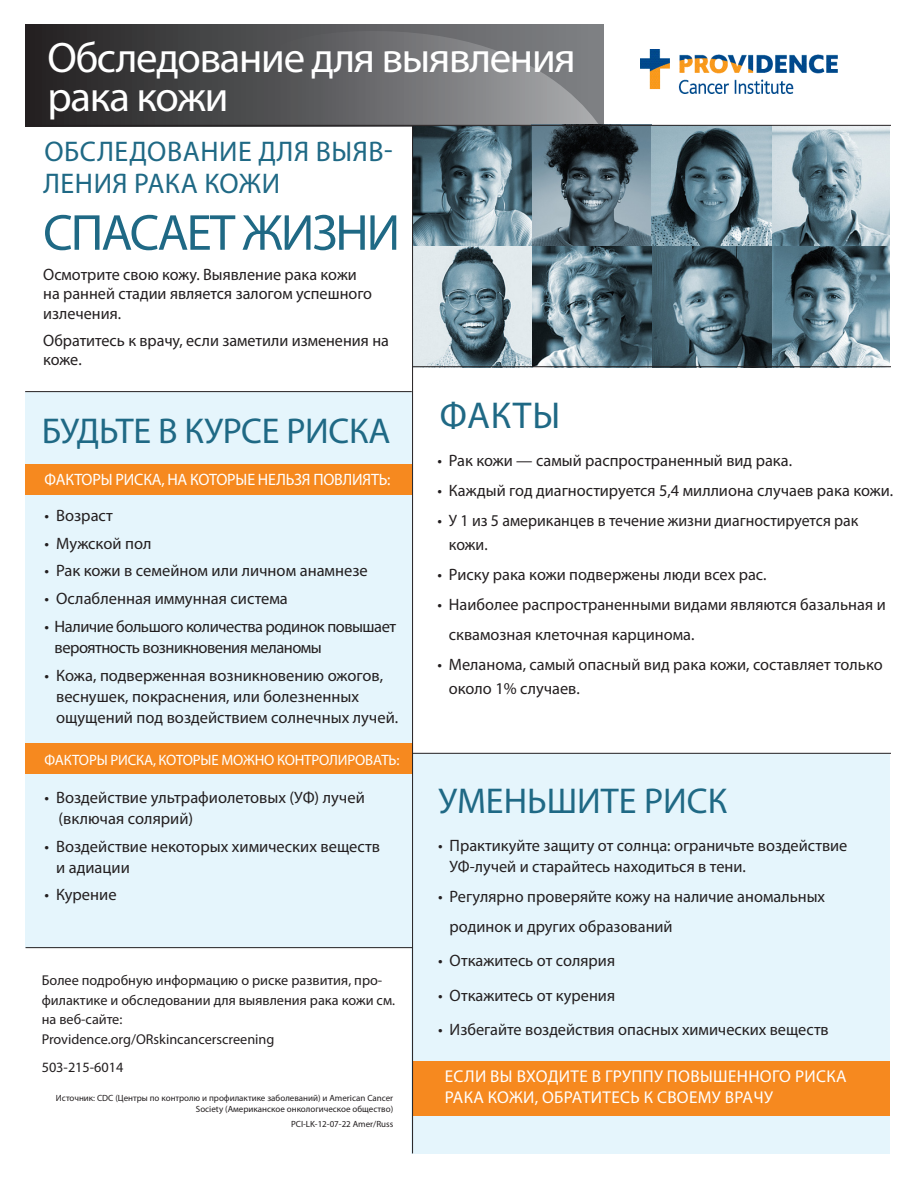
<style>
.page{position:relative;width:918px;height:1188px;background:#fff}
.page>*{position:absolute;margin:0;border:0;box-sizing:border-box;transform-origin:0 0}
.t1{font:51px "Myriad Pro";letter-spacing:-.04em;color:#1f6985}
.t2{font:42.75px/39px "Myriad Pro";letter-spacing:-.03em;color:#fff}
.t3{font:37.5px "Myriad Pro";letter-spacing:.02em;color:#1f6985}
.t4{font:36px "Myriad Pro";letter-spacing:-.005em;color:#1f6985}
.t5{font:28.5px/31.5px "Myriad Pro";letter-spacing:.02em;color:#1f6985}
.t6{font:17.1px/21px "Myriad Pro";letter-spacing:.02em;color:#fff}
.t7{font:16.5px/21px "Myriad Pro";color:#231f20}
.t8{font:16.5px/21px "Myriad Pro";letter-spacing:-.03em;color:#231f20}
.t9{font:16.5px "Myriad Pro";letter-spacing:-.01em;color:#fff}
.t10{font:15px "Myriad Pro";letter-spacing:-.01em;color:#fff}
.t11{font:14.25px/19.5px "Myriad Pro";color:#231f20}
.t12{font:9px/10.5px "Myriad Pro";color:#231f20;text-align:right}
</style>
<div class="page">
<div style="left:412px;top:753px;width:478px;height:400px;background:#e5f5fc"></div>
<div style="left:25px;top:24px;width:579px;height:102px;background:linear-gradient(to right,#262425,#838589)"></div>
<svg style="left:242px;top:30px;width:371px;height:97px;background:#747578"></svg>
<div style="left:25px;top:392px;width:388px;height:555px;background:#e5f5fc"></div>
<hr style="left:25px;top:391px;width:387px;height:1px;background:#231f20">
<img style="left:413px;top:126px;width:477px;height:240px">
<hr style="left:25px;top:125px;width:866px;height:1px;background:#231f20">
<div style="left:25px;top:465px;width:387px;height:30px;background:#f6891f"></div>
<div style="left:25px;top:744px;width:388px;height:30px;background:#f6891f"></div>
<hr style="left:26px;top:947px;width:386px;height:1px;background:#231f20">
<hr style="left:413px;top:753px;width:478px;height:1px;background:#231f20">
<div style="left:413px;top:1061px;width:477px;height:54px;background:#f6891f"></div>
<hr style="left:412px;top:126px;width:1px;height:1027px;background:#231f20">
<hr style="left:413px;top:366px;width:478px;height:1px;background:#231f20">
<img style="left:640px;top:49px;width:198px;height:44px">
<p class="t2" style="left:48px;top:37px;width:530px">Обследование для выявления рака кожи</p>
<p class="t5" style="left:43px;top:136px;width:351px">ОБСЛЕДОВАНИЕ ДЛЯ ВЫЯВ-<br>ЛЕНИЯ РАКА КОЖИ</p>
<p class="t1" style="left:43px;top:201px;width:358px">СПАСАЕТ ЖИЗНИ</p>
<p class="t7" style="left:43px;top:264px;width:330px;line-height:19.5px">Осмотрите свою кожу. Выявление рака кожи на ранней стадии является залогом успешного излечения.</p>
<p class="t7" style="left:43px;top:330px;width:347px;line-height:19.5px">Обратитесь к врачу, если заметили изменения на коже.</p>
<p class="t4" style="left:42px;top:409px;width:350px">БУДЬТЕ В КУРСЕ РИСКА</p>
<p class="t9" style="left:45px;top:470px;width:347px">ФАКТОРЫ РИСКА, НА КОТОРЫЕ НЕЛЬЗЯ ПОВЛИЯТЬ:</p>
<p class="t7" style="left:44px;top:505px;width:70px">• Возраст</p>
<p class="t7" style="left:44px;top:532px;width:109px">• Мужской пол</p>
<p class="t7" style="left:44px;top:560px;width:325px">• Рак кожи в семейном или личном анамнезе</p>
<p class="t7" style="left:44px;top:588px;width:245px">• Ослабленная иммунная система</p>
<p class="t8" style="left:55px;top:616px;width:343px;text-indent:-10px">• Наличие большого количества родинок повышает вероятность возникновения меланомы</p>
<p class="t7" style="left:56px;top:664px;width:344px;text-indent:-12px">• Кожа, подверженная возникновению ожогов, веснушек, покраснения, или болезненных ощущений под воздействием солнечных лучей.</p>
<p class="t10" style="left:45px;top:750px;width:356px">ФАКТОРЫ РИСКА, КОТОРЫЕ МОЖНО КОНТРОЛИРОВАТЬ:</p>
<p class="t7" style="left:58px;top:786px;width:308px;text-indent:-14px">• Воздействие ультрафиолетовых (УФ) лучей (включая солярий)</p>
<p class="t7" style="left:56px;top:835px;width:326px;text-indent:-12px">• Воздействие некоторых химических веществ и адиации</p>
<p class="t7" style="left:44px;top:884px;width:74px">• Курение</p>
<p class="t11" style="left:42px;top:971px;width:355px">Более подробную информацию о риске развития, про&shy;филактике и обследовании для выявления рака кожи см. на веб-сайте:</p>
<p class="t11" style="left:42px;top:1029px;width:234px">Providence.org/ORskincancerscreening</p>
<p class="t11" style="left:42px;top:1058px;width:83px">503-215-6014</p>
<p class="t12" style="left:56px;top:1093px;width:339px">Источник: CDC (Центры по контролю и профилактике заболеваний) и American Cancer<br>Society (Американское онкологическое общество)</p>
<p class="t12" style="left:291px;top:1118px;width:104px">PCI-LK-12-07-22 Amer/Russ</p>
<p class="t3" style="left:440px;top:392px;width:122px">ФАКТЫ</p>
<p class="t7" style="left:437px;top:449px;width:356px">• Рак кожи — самый распространенный вид рака.</p>
<p class="t7" style="left:437px;top:479px;width:457px">• Каждый год диагностируется 5,4 миллиона случаев рака кожи.</p>
<p class="t7" style="left:449px;top:508px;width:411px;line-height:24px;text-indent:-12px">• У 1 из 5 американцев в течение жизни диагностируется рак кожи.</p>
<p class="t7" style="left:437px;top:563px;width:331px">• Риску рака кожи подвержены люди всех рас.</p>
<p class="t7" style="left:449px;top:589px;width:438px;line-height:30px;text-indent:-12px">• Наиболее распространенными видами являются базальная и сквамозная клеточная карцинома.</p>
<p class="t7" style="left:449px;top:652px;width:435px;line-height:24px;text-indent:-12px">• Меланома, самый опасный вид рака кожи, составляет только около 1% случаев.</p>
<p class="t4" style="left:439px;top:778px;width:290px">УМЕНЬШИТЕ РИСК</p>
<p class="t7" style="left:450px;top:835px;width:399px;text-indent:-12px">• Практикуйте защиту от солнца: ограничьте воздействие<br>УФ-лучей и старайтесь находиться в тени.</p>
<p class="t7" style="left:450px;top:881px;width:377px;line-height:30px;text-indent:-12px">• Регулярно проверяйте кожу на наличие аномальных родинок и других образований</p>
<p class="t7" style="left:438px;top:950px;width:179px">• Откажитесь от солярия</p>
<p class="t7" style="left:438px;top:985px;width:179px">• Откажитесь от курения</p>
<p class="t7" style="left:438px;top:1019px;width:392px">• Избегайте воздействия опасных химических веществ</p>
<p class="t6" style="left:445px;top:1066px;width:403px">ЕСЛИ ВЫ ВХОДИТЕ В ГРУППУ ПОВЫШЕННОГО РИСКА<br>РАКА КОЖИ, ОБРАТИТЕСЬ К СВОЕМУ ВРАЧУ</p>
</div>
